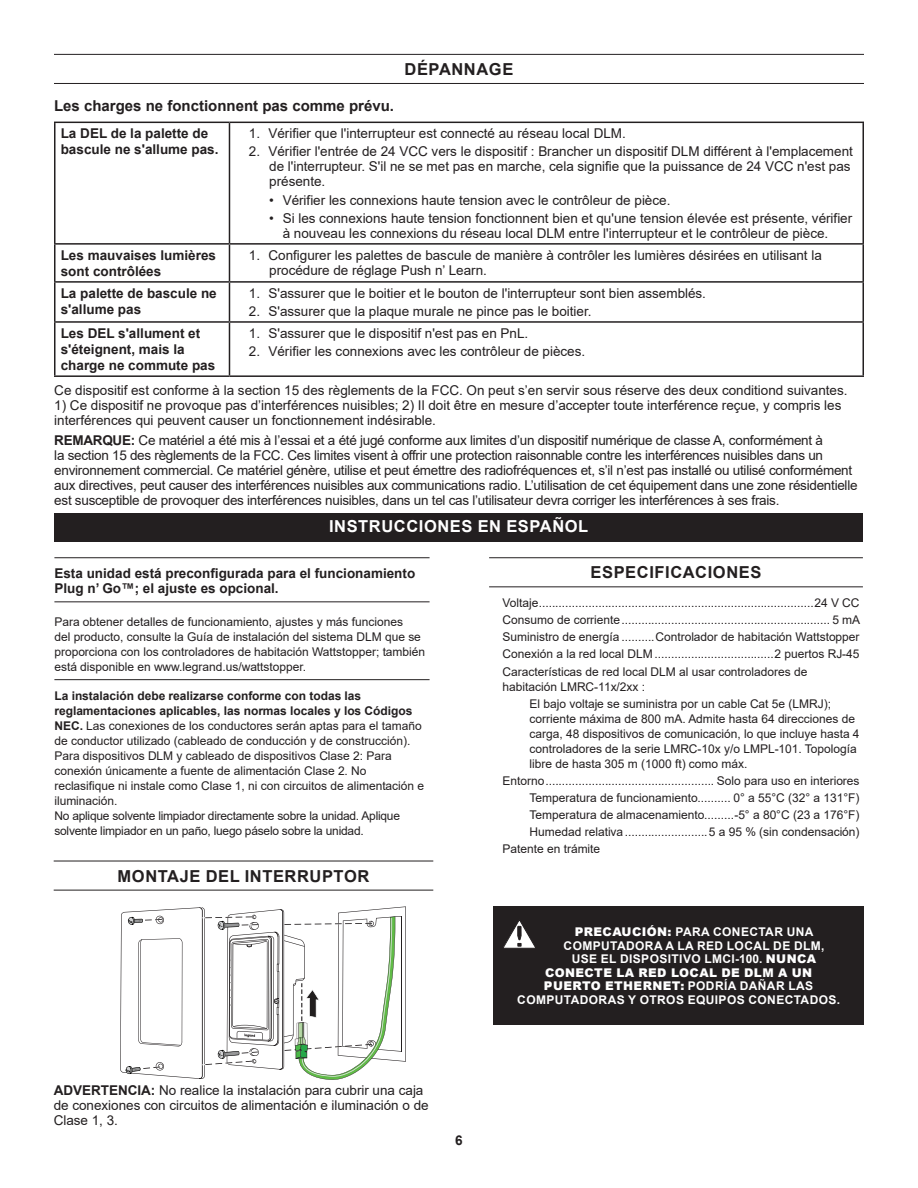
<style>
.page{position:relative;width:918px;height:1188px;background:#fff}
.page>*{position:absolute;margin:0;border:0;box-sizing:border-box;transform-origin:0 0}
.Head_1{font:700 16.5px "Arial";letter-spacing:.035em;color:#231f20}
.French_Spanish_Head{font:700 16.5px "Arial";letter-spacing:.035em;color:#fff}
.Head_2{font:700 15px "Arial";color:#231f20}
.Body_Text{font:13.5px/15px "Arial";color:#231f20}
.Body_Text-2{font:13.5px/15px "Arial";letter-spacing:-.02em;color:#231f20}
.Head_3{font:700 13.5px/16.2px "Arial";color:#231f20}
.Border_Top_Bottom{font:700 13.5px/15px "Arial";color:#231f20}
.List_Specifications{font:12px/15px "Arial";color:#231f20}
.Contact_and_Rev_Info{font:12px/15px "Arial";color:#231f20}
.Border_Bottom{font:12px/15px "Arial";color:#231f20}
.Reverse_Warning_8_pt_CAPS{font:700 12px "Arial";letter-spacing:.035em;color:#fff}
.Contact_and_Rev_Info-2{font:12px/15px "Arial";letter-spacing:-.02em;color:#231f20}
.Reverse_Warning_8_pt_CAPS-2{font:900 12px "Arial";letter-spacing:.035em;color:#fff}
.s1{font-weight:700}
.s2{font-weight:900}
</style>
<div class="page">
<hr style="left:54px;top:54px;width:810px;height:1px;background:#231f20">
<hr style="left:54px;top:83px;width:810px;height:1px;background:#231f20">
<hr style="left:54px;top:122px;width:175px;height:1px;background:#231f20">
<hr style="left:54px;top:123px;width:2px;height:120px;background:#231f20">
<hr style="left:229px;top:122px;width:635px;height:1px;background:#231f20">
<hr style="left:229px;top:123px;width:1px;height:120px;background:#231f20">
<hr style="left:862px;top:123px;width:2px;height:120px;background:#231f20">
<hr style="left:54px;top:243px;width:175px;height:2px;background:#231f20">
<hr style="left:54px;top:245px;width:2px;height:36px;background:#231f20">
<hr style="left:229px;top:243px;width:635px;height:2px;background:#231f20">
<hr style="left:229px;top:245px;width:1px;height:36px;background:#231f20">
<hr style="left:862px;top:245px;width:2px;height:36px;background:#231f20">
<hr style="left:54px;top:281px;width:175px;height:2px;background:#231f20">
<hr style="left:54px;top:283px;width:2px;height:38px;background:#231f20">
<hr style="left:229px;top:281px;width:635px;height:2px;background:#231f20">
<hr style="left:229px;top:283px;width:1px;height:38px;background:#231f20">
<hr style="left:862px;top:283px;width:2px;height:38px;background:#231f20">
<hr style="left:54px;top:321px;width:175px;height:2px;background:#231f20">
<hr style="left:54px;top:323px;width:2px;height:52px;background:#231f20">
<hr style="left:229px;top:321px;width:635px;height:2px;background:#231f20">
<hr style="left:229px;top:323px;width:1px;height:52px;background:#231f20">
<hr style="left:862px;top:323px;width:2px;height:52px;background:#231f20">
<hr style="left:54px;top:375px;width:175px;height:2px;background:#231f20">
<hr style="left:229px;top:375px;width:635px;height:2px;background:#231f20">
<div style="left:54px;top:513px;width:809px;height:29px;background:#231f20"></div>
<hr style="left:489px;top:557px;width:374px;height:1px;background:#231f20">
<hr style="left:489px;top:586px;width:374px;height:1px;background:#231f20">
<hr style="left:54px;top:557px;width:376px;height:1px;background:#231f20">
<hr style="left:54px;top:601px;width:376px;height:1px;background:#231f20">
<hr style="left:54px;top:679px;width:376px;height:1px;background:#231f20">
<hr style="left:54px;top:861px;width:379px;height:1px;background:#231f20">
<hr style="left:54px;top:890px;width:379px;height:1px;background:#231f20">
<svg style="left:120px;top:906px;width:286px;height:174px"></svg>
<div style="left:493px;top:906px;width:371px;height:119px;background:#231f20"></div>
<svg style="left:503px;top:920px;width:32px;height:29px"></svg>
<p class="Head_1" style="left:405px;top:58px;width:110px">DÉPANNAGE</p>
<p class="Head_2" style="left:54px;top:95px;width:342px">Les charges ne fonctionnent pas comme prévu.</p>
<p class="Head_3" style="left:61px;top:125px;width:159px">La DEL de la palette de bascule ne s'allume pas.</p>
<p class="Body_Text" style="left:249px;top:126px;width:378px">1. Vérifier que l'interrupteur est connecté au réseau local DLM.</p>
<p class="Body_Text" style="left:269px;top:144px;width:585px;text-indent:-20px">2. Vérifier l'entrée de 24 VCC vers le dispositif : Brancher un dispositif DLM différent à l'emplacement de l'interrupteur. S'il ne se met pas en marche, cela signifie que la puissance de 24 VCC n'est pas présente.</p>
<p class="Body_Text" style="left:269px;top:192px;width:403px">• Vérifier les connexions haute tension avec le contrôleur de pièce.</p>
<p class="Body_Text" style="left:283px;top:211px;width:571px;text-indent:-14px">• Si les connexions haute tension fonctionnent bien et qu'une tension élevée est présente, vérifier à nouveau les connexions du réseau local DLM entre l'interrupteur et le contrôleur de pièce.</p>
<p class="Head_3" style="left:61px;top:247px;width:157px">Les mauvaises lumières sont contrôlées</p>
<p class="Body_Text" style="left:269px;top:247px;width:554px;text-indent:-20px">1. Configurer les palettes de bascule de manière à contrôler les lumières désirées en utilisant la procédure de réglage Push n’ Learn.</p>
<p class="Head_3" style="left:61px;top:285px;width:158px">La palette de bascule ne s'allume pas</p>
<p class="Body_Text" style="left:249px;top:285px;width:459px">1. S'assurer que le boitier et le bouton de l'interrupteur sont bien assemblés.</p>
<p class="Body_Text" style="left:249px;top:304px;width:344px">2. S'assurer que la plaque murale ne pince pas le boitier.</p>
<p class="Head_3" style="left:61px;top:325px;width:156px">Les DEL s'allument et s'éteignent, mais la charge ne commute pas</p>
<p class="Body_Text" style="left:249px;top:325px;width:281px">1. S'assurer que le dispositif n'est pas en PnL.</p>
<p class="Body_Text" style="left:249px;top:344px;width:338px">2. Vérifier les connexions avec les contrôleur de pièces.</p>
<p class="Body_Text" style="left:54px;top:383px;width:795px">Ce dispositif est conforme à la section 15 des règlements de la FCC. On peut s’en servir sous réserve des deux conditiond suivantes.</p>
<p class="Body_Text" style="left:54px;top:398px;width:789px">1) Ce dispositif ne provoque pas d’interférences nuisibles; 2) Il doit être en mesure d’accepter toute interférence reçue, y compris les interférences qui peuvent causer un fonctionnement indésirable.</p>
<p class="Body_Text-2" style="left:54px;top:433px;width:805px"><span class="s1">REMARQUE:</span> Ce matériel a été mis à l’essai et a été jugé conforme aux limites d’un dispositif numérique de classe A, conformément à<br>la section 15 des règlements de la FCC. Ces limites visent à offrir une protection raisonnable contre les interférences nuisibles dans un environnement commercial. Ce matériel génère, utilise et peut émettre des radiofréquences et, s’il n’est pas installé ou utilisé conformément aux directives, peut causer des interférences nuisibles aux communications radio. L’utilisation de cet équipement dans une zone résidentielle est susceptible de provoquer des interférences nuisibles, dans un tel cas l’utilisateur devra corriger les interférences à ses frais.</p>
<p class="French_Spanish_Head" style="left:329px;top:514px;width:261px">INSTRUCCIONES EN ESPAÑOL</p>
<p class="Head_1" style="left:591px;top:561px;width:172px">ESPECIFICACIONES</p>
<p class="List_Specifications" style="left:503px;top:595px;width:358px">Voltaje...................................................................................24 V CC</p>
<p class="List_Specifications" style="left:503px;top:612px;width:359px">Consumo de corriente............................................................... 5 mA</p>
<p class="List_Specifications" style="left:503px;top:629px;width:358px">Suministro de energía ..........Controlador de habitación Wattstopper</p>
<p class="List_Specifications" style="left:503px;top:647px;width:358px">Conexión a la red local DLM ....................................2 puertos RJ-45</p>
<p class="List_Specifications" style="left:503px;top:664px;width:306px">Características de red local DLM al usar controladores de habitación LMRC-11x/2xx :</p>
<p class="List_Specifications" style="left:530px;top:696px;width:332px">El bajo voltaje se suministra por un cable Cat 5e (LMRJ); corriente máxima de 800 mA. Admite hasta 64 direcciones de carga, 48 dispositivos de comunicación, lo que incluye hasta 4 controladores de la serie LMRC-10x y/o LMPL-101. Topología libre de hasta 305 m (1000 ft) como máx.</p>
<p class="List_Specifications" style="left:503px;top:773px;width:358px">Entorno................................................... Solo para uso en interiores</p>
<p class="List_Specifications" style="left:530px;top:790px;width:331px">Temperatura de funcionamiento.......... 0° a 55°C (32° a 131°F)</p>
<p class="List_Specifications" style="left:530px;top:807px;width:331px">Temperatura de almacenamiento.........-5° a 80°C (23 a 176°F)</p>
<p class="List_Specifications" style="left:530px;top:825px;width:331px">Humedad relativa.........................5 a 95 % (sin condensación)</p>
<p class="List_Specifications" style="left:503px;top:842px;width:99px">Patente en trámite</p>
<p class="Border_Top_Bottom" style="left:54px;top:566px;width:362px">Esta unidad está preconfigurada para el funcionamiento<br>Plug n’ Go™; el ajuste es opcional.</p>
<p class="Border_Bottom" style="left:54px;top:614px;width:372px">Para obtener detalles de funcionamiento, ajustes y más funciones<br>del producto, consulte la Guía de instalación del sistema DLM que se proporciona con los controladores de habitación Wattstopper; también está disponible en www.legrand.us/wattstopper.</p>
<p class="Contact_and_Rev_Info" style="left:54px;top:688px;width:369px"><span class="s1">La instalación debe realizarse conforme con todas las reglamentaciones aplicables, las normas locales y los Códigos NEC.</span> Las conexiones de los conductores serán aptas para el tamaño de conductor utilizado (cableado de conducción y de construcción).</p>
<p class="Contact_and_Rev_Info" style="left:54px;top:748px;width:371px">Para dispositivos DLM y cableado de dispositivos Clase 2: Para conexión únicamente a fuente de alimentación Clase 2. No reclasifique ni instale como Clase 1, ni con circuitos de alimentación e iluminación.</p>
<p class="Contact_and_Rev_Info-2" style="left:54px;top:808px;width:347px">No aplique solvente limpiador directamente sobre la unidad. Aplique solvente limpiador en un paño, luego páselo sobre la unidad.</p>
<p class="Head_1" style="left:118px;top:864px;width:253px">MONTAJE DEL INTERRUPTOR</p>
<p class="Body_Text" style="left:54px;top:1083px;width:377px"><span class="s1">ADVERTENCIA:</span> No realice la instalación para cubrir una caja de conexiones con circuitos de alimentación e iluminación o de<br>Clase 1, 3.</p>
<p class="Border_Top_Bottom" style="left:455px;top:1133px;width:9px">6</p>
<p class="Reverse_Warning_8_pt_CAPS" style="left:575px;top:924px;width:240px"><span class="s2">PRECAUCIÓN:</span> PARA CONECTAR UNA</p>
<p class="Reverse_Warning_8_pt_CAPS" style="left:564px;top:937px;width:262px">COMPUTADORA A LA RED LOCAL DE DLM,</p>
<p class="Reverse_Warning_8_pt_CAPS" style="left:572px;top:951px;width:246px">USE EL DISPOSITIVO LMCI-100. <span class="s2">NUNCA</span></p>
<p class="Reverse_Warning_8_pt_CAPS-2" style="left:545px;top:964px;width:269px">CONECTE LA RED LOCAL DE DLM A UN</p>
<p class="Reverse_Warning_8_pt_CAPS-2" style="left:544px;top:977px;width:271px">PUERTO ETHERNET: <span class="s1">PODRÍA DAÑAR LAS</span></p>
<p class="Reverse_Warning_8_pt_CAPS" style="left:517px;top:991px;width:324px">COMPUTADORAS Y OTROS EQUIPOS CONECTADOS.</p>
</div>
